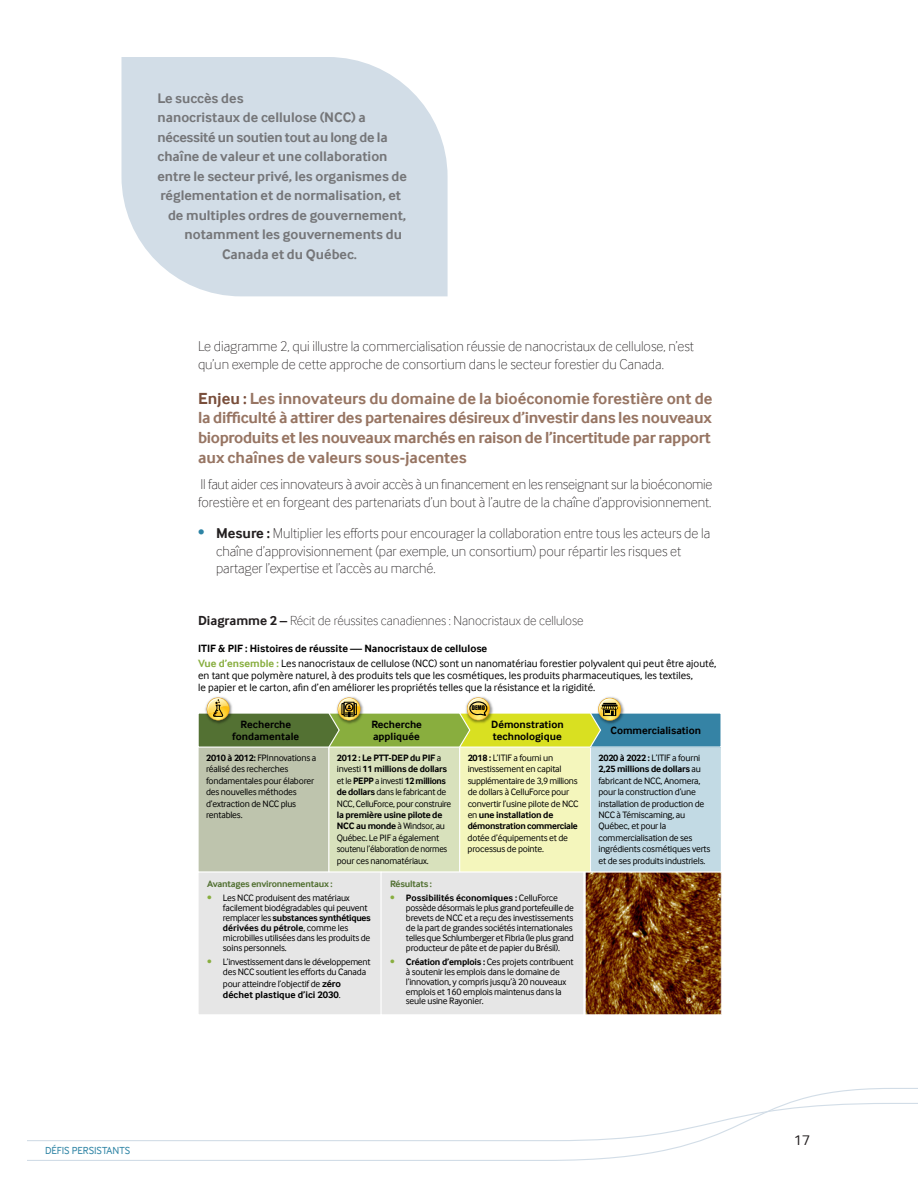
<style>
.page{position:relative;width:918px;height:1188px;background:#fff}
.page>*{position:absolute;margin:0;border:0;box-sizing:border-box;transform-origin:0 0}
.t1{font:700 16.5px/19.8px "Inter Face";color:#977563;text-align:justify}
.t2{font:100 14.7px/17.5px "Inter Face";color:#231f20}
.t3{font:14.7px "Inter Face";color:#231f20}
.t4{font:700 14.25px "Inter Face";color:#757679}
.t5{font:700 14.25px "Inter Face";letter-spacing:-.02em;color:#757679}
.t6{font:100 13.5px "Inter Face";color:#231f20}
.t7{font:10.8px/15.5px "Inter Face";color:#000}
.t8{font:700 10.8px/11.9px "Inter Face";color:#000}
.t9{font:10.5px "Inter Face";color:#2d83a4}
.t10{font:700 9.9px "Inter Face";color:#000}
.t11{font:9.45px/11.4px "Inter Face";letter-spacing:-.02em;color:#000}
.t12{font:700 9.45px "Inter Face";letter-spacing:-.02em;color:#537133}
.t13{font:6px "Impact";color:#000}
.s1{color:#794e3b}
.s2{font-family:"Gill Sans Std";font-weight:700;font-size:18px;color:#2d83a4}
.s3{font-weight:700}
.s4{font-weight:700;color:#88ae3f}
.s5{color:#88ae3f}
.s6{font-weight:700;font-size:9.9px}
.s7{font-weight:400;font-size:9.45px}
</style>
<div class="page">
<svg style="left:27px;top:1088px;width:891px;height:73px"></svg>
<svg style="left:27px;top:1102px;width:891px;height:40px"></svg>
<svg style="left:122px;top:57px;width:326px;height:239px;background:#d5dfe8"></svg>
<div style="left:198px;top:747px;width:131px;height:125px;background:#bec4ad"></div>
<div style="left:198px;top:746px;width:131px;height:127px;border:1px solid #fff"></div>
<div style="left:329px;top:747px;width:131px;height:125px;background:#d8e1bc"></div>
<div style="left:328px;top:746px;width:132px;height:127px;border:1px solid #fff"></div>
<div style="left:460px;top:747px;width:131px;height:125px;background:#f4f6bc"></div>
<div style="left:459px;top:746px;width:132px;height:127px;border:1px solid #fff"></div>
<div style="left:591px;top:747px;width:130px;height:125px;background:#c2dae4"></div>
<div style="left:590px;top:746px;width:132px;height:127px;border:1px solid #fff"></div>
<div style="left:591px;top:713px;width:130px;height:34px;background:#3583a5"></div>
<div style="left:590px;top:712px;width:132px;height:36px;border:1px solid #fff"></div>
<div style="left:198px;top:872px;width:183px;height:143px;background:#e6e6e6"></div>
<div style="left:198px;top:872px;width:184px;height:143px;border:1px solid #fff"></div>
<div style="left:381px;top:872px;width:203px;height:143px;background:#e6e6e6"></div>
<div style="left:381px;top:872px;width:204px;height:143px;border:1px solid #fff"></div>
<img style="left:605px;top:697px;width:22px;height:22px">
<img style="left:473px;top:697px;width:13px;height:1px">
<img style="left:213px;top:697px;width:12px;height:1px">
<img style="left:344px;top:697px;width:12px;height:1px">
<svg style="left:198px;top:698px;width:423px;height:51px"></svg>
<img style="left:586px;top:874px;width:134px;height:139px">
<div style="left:584px;top:872px;width:138px;height:143px;border:1px solid #fff"></div>
<h3 class="t4" style="left:158px;top:90px;width:88px">Le succès des</h3>
<h3 class="t4" style="left:158px;top:109px;width:210px">nanocristaux de cellulose (NCC) a</h3>
<h3 class="t5" style="left:158px;top:129px;width:232px">nécessité un soutien tout au long de la</h3>
<h3 class="t4" style="left:158px;top:148px;width:232px">chaîne de valeur et une collaboration</h3>
<h3 class="t4" style="left:158px;top:168px;width:251px">entre le secteur privé, les organismes de</h3>
<h3 class="t4" style="left:160px;top:187px;width:242px">réglementation et de normalisation, et</h3>
<h3 class="t4" style="left:168px;top:207px;width:240px">de multiples ordres de gouvernement,</h3>
<h3 class="t4" style="left:184px;top:226px;width:219px">notamment les gouvernements du</h3>
<h3 class="t4" style="left:222px;top:246px;width:137px">Canada et du Québec.</h3>
<h2 class="t2" style="left:198px;top:337px;width:497px">Le diagramme 2, qui illustre la commercialisation réussie de nanocristaux de cellulose, n’est qu’un exemple de cette approche de consortium dans le secteur forestier du Canada.</h2>
<p class="t1" style="left:198px;top:388px;width:516px"><span class="s1">Enjeu :</span> Les innovateurs du domaine de la bioéconomie forestière ont de la difficulté à attirer des partenaires désireux d’investir dans les nouveaux bioproduits et les nouveaux marchés en raison de l’incertitude par rapport aux chaînes de valeurs sous-jacentes</p>
<h2 class="t2" style="left:198px;top:476px;width:516px">Il faut aider ces innovateurs à avoir accès à un financement en les renseignant sur la bioéconomie forestière et en forgeant des partenariats d’un bout à l’autre de la chaîne d’approvisionnement.</h2>
<h2 class="t2" style="left:216px;top:524px;width:496px;text-indent:-18px"><span class="s2">•</span> <span class="s3">Mesure :</span> Multiplier les efforts pour encourager la collaboration entre tous les acteurs de la chaîne d’approvisionnement (par exemple, un consortium) pour répartir les risques et partager l’expertise et l’accès au marché.</h2>
<h3 class="t6" style="left:198px;top:613px;width:387px"><span class="s3">Diagramme 2 –</span> Récit de réussites canadiennes : Nanocristaux de cellulose</h3>
<p class="t7" style="left:198px;top:640px;width:520px"><span class="s3">ITIF &amp; PIF : Histoires de réussite — Nanocristaux de cellulose<br></span><span class="s4">Vue d’ensemble :</span> Les nanocristaux de cellulose (NCC) sont un nanomatériau forestier polyvalent qui peut être ajouté,</p>
<p class="t7" style="left:198px;top:670px;width:496px;line-height:11.9px">en tant que polymère naturel, à des produits tels que les cosmétiques, les produits pharmaceutiques, les textiles, le papier et le carton, afin d’en améliorer les propriétés telles que la résistance et la rigidité.</p>
<p class="t8" style="left:232px;top:718px;width:69px;text-align:center">Recherche fondamentale</p>
<p class="t13" style="left:472px;top:703px;width:15px">DEMO</p>
<p class="t8" style="left:491px;top:718px;width:74px">Démonstration technologique</p>
<p class="t8" style="left:371px;top:718px;width:52px">Recherche appliquée</p>
<p class="t8" style="left:610px;top:724px;width:92px">Commercialisation</p>
<p class="t11" style="left:206px;top:752px;width:112px"><span class="s3">2010 à 2012:</span> FPInnovations a réalisé des recherches fondamentales pour élaborer des nouvelles méthodes d’extraction de NCC plus rentables.</p>
<p class="t11" style="left:337px;top:752px;width:116px"><span class="s3">2012 : Le PTT-DEP du PIF</span> a investi <span class="s3">11 millions de dollars </span>et le <span class="s3">PEPP</span> a investi <span class="s3">12 millions de dollars</span> dans le fabricant de<br>NCC, CelluForce, pour construire <span class="s3">la première usine pilote de<br>NCC au monde</span> à Windsor, au<br>Québec. Le PIF a également soutenu l’élaboration de normes pour ces nanomatériaux.</p>
<p class="t11" style="left:468px;top:752px;width:112px"><span class="s3">2018 :</span> L’ITIF a fourni un investissement en capital supplémentaire de 3,9 millions de dollars à CelluForce pour convertir l’usine pilote de NCC en <span class="s3">une installation de démonstration commerciale </span>dotée d’équipements et de processus de pointe.</p>
<p class="t11" style="left:598px;top:752px;width:114px"><span class="s3">2020 à 2022 :</span> L’ITIF a fourni<br><span class="s3">2,25 millions de dollars</span> au fabricant de NCC, Anomera, pour la construction d’une installation de production de<br>NCC à Témiscaming, au<br>Québec, et pour la commercialisation de ses ingrédients cosmétiques verts et de ses produits industriels.</p>
<p class="t12" style="left:207px;top:879px;width:127px">Avantages environnementaux :</p>
<p class="t11" style="left:223px;top:893px;width:149px;line-height:9.9px;text-indent:-16px"><span class="s5">•</span> Les NCC produisent des matériaux facilement biodégradables qui peuvent remplacer les <span class="s3">substances synthétiques dérivées du pétrole</span>, comme les microbilles utilisées dans les produits de soins personnels.</p>
<p class="t11" style="left:223px;top:957px;width:149px;line-height:9.9px;text-indent:-16px"><span class="s5">•</span> L’investissement dans le développement des NCC soutient les efforts du Canada</p>
<p class="t11" style="left:223px;top:978px;width:120px">pour atteindre l’objectif de <span class="s6">zéro</span></p>
<p class="t10" style="left:223px;top:989px;width:119px">déchet plastique d’ici 2030<span class="s7">.</span></p>
<p class="t12" style="left:390px;top:879px;width:43px">Résultats :</p>
<p class="t11" style="left:406px;top:893px;width:170px;line-height:9.9px;text-indent:-16px"><span class="s5">•</span> <span class="s3">Possibilités économiques :</span> CelluForce possède désormais le plus grand portefeuille de brevets de NCC et a reçu des investissements de la part de grandes sociétés internationales telles que Schlumberger et Fibria (le plus grand producteur de pâte et de papier du Brésil).</p>
<p class="t11" style="left:406px;top:957px;width:169px;line-height:9.9px;text-indent:-16px"><span class="s5">•</span> <span class="s3">Création d’emplois :</span> Ces projets contribuent à soutenir les emplois dans le domaine de l’innovation, y compris jusqu’à 20 nouveaux emplois et 160 emplois maintenus dans la seule usine Rayonier.</p>
<p class="t9" style="left:45px;top:1145px;width:87px">DÉFIS PERSISTANTS</p>
<h2 class="t3" style="left:794px;top:1132px;width:17px">17</h2>
</div>
